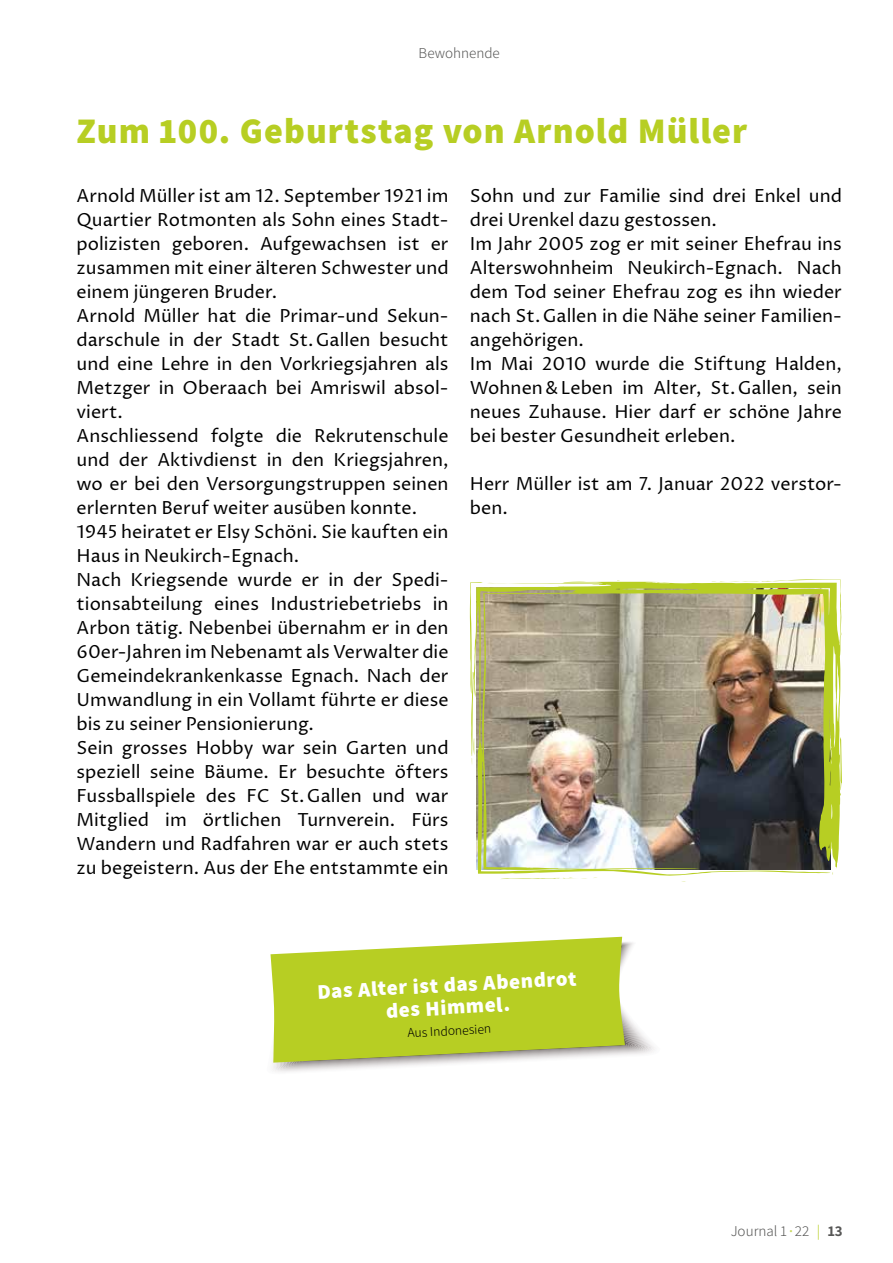
<style>
.page{position:relative;width:893px;height:1263px;background:#fff}
.page>*{position:absolute;margin:0;border:0;box-sizing:border-box;transform-origin:0 0}
.t1{font:800 36px "Assistant";letter-spacing:.03em;color:#b7ce23}
.t2{font:800 21px/22.5px "Assistant";color:#fff;text-align:center}
.t3{font:18px/24px "Proza Libre";color:#000}
.t4{font:300 15px "Assistant";color:#575756}
.t5{font:300 13.5px "Assistant";color:#000}
.s1{font-weight:600;color:#c7d75b}
.s2{color:#b7ce23}
.s3{font-weight:700}
</style>
<div class="page">
<svg style="left:270px;top:937px;width:369px;height:129px;background:#c1d34b"></svg>
<svg style="left:470px;top:582px;width:4px;height:182px"></svg>
<img style="left:474px;top:579px;width:368px;height:297px">
<svg style="left:711px;top:581px;width:49px;height:1px"></svg>
<svg style="left:501px;top:878px;width:86px;height:1px"></svg>
<p class="t4" style="left:419px;top:43px;width:83px">Bewohnende</p>
<h1 class="t1" style="left:77px;top:106px;width:672px">Zum 100. Geburtstag von Arnold Müller</h1>
<p class="t3" style="left:77px;top:184px;width:374px">Arnold Müller ist am 12. September 1921 im Quartier Rotmonten als Sohn eines Stadt&shy;polizisten geboren. Aufgewachsen ist er zusammen mit einer älteren Schwester und einem jüngeren Bruder.<br>Arnold Müller hat die Primar-und Sekun&shy;darschule in der Stadt St.Gallen besucht und eine Lehre in den Vorkriegsjahren als Metzger in Oberaach bei Amriswil absol&shy;viert.<br>Anschliessend folgte die Rekrutenschule und der Aktivdienst in den Kriegsjahren, wo er bei den Versorgungstruppen seinen erlernten Beruf weiter ausüben konnte.<br>1945 heiratet er Elsy Schöni. Sie kauften ein Haus in Neukirch-Egnach.<br>Nach Kriegsende wurde er in der Spedi&shy;tionsabteilung eines Industriebetriebs in Arbon tätig. Nebenbei übernahm er in den 60er-Jahren im Nebenamt als Verwalter die Gemeindekrankenkasse Egnach. Nach der Umwandlung in ein Vollamt führte er diese bis zu seiner Pensionierung.<br>Sein grosses Hobby war sein Garten und speziell seine Bäume. Er besuchte öfters Fussballspiele des FC St.Gallen und war Mitglied im örtlichen Turnverein. Fürs Wandern und Radfahren war er auch stets zu begeistern. Aus der Ehe entstammte ein</p>
<p class="t3" style="left:470px;top:184px;width:374px">Sohn und zur Familie sind drei Enkel und drei Urenkel dazu gestossen.<br>Im Jahr 2005 zog er mit seiner Ehefrau ins Alterswohnheim Neukirch-Egnach. Nach dem Tod seiner Ehefrau zog es ihn wieder nach St.Gallen in die Nähe seiner Familien&shy;angehörigen.<br>Im Mai 2010 wurde die Stiftung Halden, Wohnen&amp;Leben im Alter, St.Gallen, sein neues Zuhause. Hier darf er schöne Jahre bei bester Gesundheit erleben.</p>
<p class="t3" style="left:470px;top:472px;width:374px">Herr Müller ist am 7. Januar 2022 verstor&shy;ben.</p>
<p class="t2" style="left:317px;top:979px;width:261px;rotate:-3deg">Das Alter ist das Abendrot des Himmel.</p>
<p class="t5" style="left:407px;top:1024px;width:85px;rotate:-3deg">Aus Indonesien</p>
<p class="t4" style="left:731px;top:1220px;width:114px">Journal 1 <span class="s1">·</span> 22 <span class="s2">|</span> <span class="s3">13</span></p>
</div>
